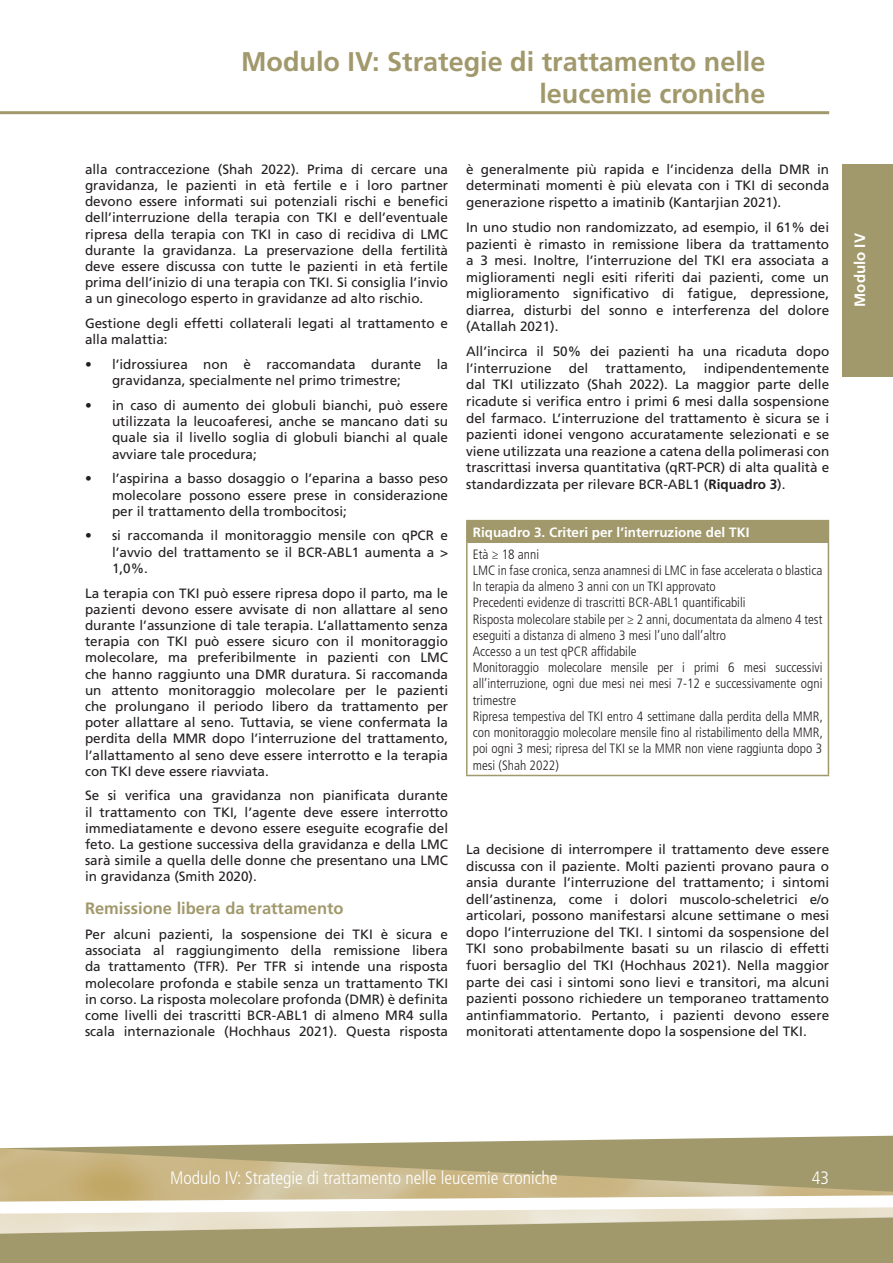
<style>
.page{position:relative;width:893px;height:1263px;background:#fff}
.page>*{position:absolute;margin:0;border:0;box-sizing:border-box;transform-origin:0 0}
.t1{font:700 27px/32.4px "Frutiger LT Std";color:#a1996c;text-align:right}
.t2{font:300 condensed 18px "Frutiger LT Std";color:#fff}
.t3{font:700 16.5px "Frutiger LT Std";color:#a1996c}
.t4{font:700 15px "Frutiger LT Std";color:#fff}
.t5{font:13.5px/16.2px "Frutiger LT Std";color:#231f20;text-align:justify}
.t6{font:300 condensed 13.5px/16.2px "Frutiger LT Std";color:#231f20}
.t7{font:700 13.5px "Frutiger LT Std";color:#fff}
.s1{font-weight:700}
</style>
<div class="page">
<hr style="left:0;top:111px;width:829px;height:3px;background:#a1996c">
<svg style="left:0;top:1135px;width:893px;height:128px;fill:#a1996c"></svg>
<img style="left:0;top:1148px;width:893px;height:34px">
<svg style="left:0;top:1182px;width:893px;height:51px"></svg>
<div style="left:842px;top:164px;width:51px;height:212px;background:#a1996c"></div>
<div style="left:467px;top:521px;width:361px;height:22px;background:#a1996c"></div>
<hr style="left:466px;top:520px;width:363px;height:1px;background:#a1996c">
<hr style="left:466px;top:521px;width:2px;height:22px;background:#a1996c">
<svg style="left:828px;top:521px;width:1px;height:22px"></svg>
<hr style="left:466px;top:543px;width:2px;height:232px;background:#a1996c">
<hr style="left:828px;top:543px;width:1px;height:232px;background:#a1996c">
<hr style="left:466px;top:775px;width:363px;height:1px;background:#a1996c">
<h1 class="t1" style="left:241px;top:45px;width:526px">Modulo IV: Strategie di trattamento nelle leucemie croniche</h1>
<p class="t5" style="left:85px;top:161px;width:365px">alla contraccezione (Shah 2022). Prima di cercare una gravidanza, le pazienti in età fertile e i loro partner devono essere informati sui potenziali rischi e benefici dell’interruzione della terapia con TKI e dell’eventuale ripresa della terapia con TKI in caso di recidiva di LMC durante la gravidanza. La preservazione della fertilità deve essere discussa con tutte le pazienti in età fertile prima dell’inizio di una terapia con TKI. Si consiglia l’invio a un ginecologo esperto in gravidanze ad alto rischio.</p>
<p class="t5" style="left:85px;top:315px;width:365px">Gestione degli effetti collaterali legati al trattamento e alla malattia:</p>
<p class="t5" style="left:112px;top:356px;width:338px;text-indent:-27px">• l’idrossiurea non è raccomandata durante la gravidanza, specialmente nel primo trimestre;</p>
<p class="t5" style="left:112px;top:397px;width:338px;text-indent:-27px">• in caso di aumento dei globuli bianchi, può essere utilizzata la leucoaferesi, anche se mancano dati su quale sia il livello soglia di globuli bianchi al quale avviare tale procedura;</p>
<p class="t5" style="left:112px;top:471px;width:338px;text-indent:-27px">• l’aspirina a basso dosaggio o l’eparina a basso peso molecolare possono essere prese in considerazione per il trattamento della trombocitosi;</p>
<p class="t5" style="left:112px;top:528px;width:338px;text-indent:-27px">• si raccomanda il monitoraggio mensile con qPCR e l’avvio del trattamento se il BCR-ABL1 aumenta a &gt; 1,0%.</p>
<p class="t5" style="left:85px;top:585px;width:365px">La terapia con TKI può essere ripresa dopo il parto, ma le pazienti devono essere avvisate di non allattare al seno durante l’assunzione di tale terapia. L’allattamento senza terapia con TKI può essere sicuro con il monitoraggio molecolare, ma preferibilmente in pazienti con LMC che hanno raggiunto una DMR duratura. Si raccomanda un attento monitoraggio molecolare per le pazienti che prolungano il periodo libero da trattamento per poter allattare al seno. Tuttavia, se viene confermata la perdita della MMR dopo l’interruzione del trattamento, l’allattamento al seno deve essere interrotto e la terapia con TKI deve essere riavviata.</p>
<p class="t5" style="left:85px;top:788px;width:365px">Se si verifica una gravidanza non pianificata durante il trattamento con TKI, l’agente deve essere interrotto immediatamente e devono essere eseguite ecografie del feto. La gestione successiva della gravidanza e della LMC sarà simile a quella delle donne che presentano una LMC in gravidanza (Smith 2020).</p>
<p class="t3" style="left:85px;top:899px;width:260px">Remissione libera da trattamento</p>
<p class="t5" style="left:85px;top:926px;width:365px">Per alcuni pazienti, la sospensione dei TKI è sicura e associata al raggiungimento della remissione libera da trattamento (TFR). Per TFR si intende una risposta molecolare profonda e stabile senza un trattamento TKI in corso. La risposta molecolare profonda (DMR) è definita come livelli dei trascritti BCR-ABL1 di almeno MR4 sulla scala internazionale (Hochhaus 2021). Questa risposta</p>
<p class="t5" style="left:466px;top:161px;width:365px">è generalmente più rapida e l’incidenza della DMR in determinati momenti è più elevata con i TKI di seconda generazione rispetto a imatinib (Kantarjian 2021).</p>
<p class="t5" style="left:466px;top:219px;width:365px">In uno studio non randomizzato, ad esempio, il 61% dei pazienti è rimasto in remissione libera da trattamento a 3 mesi. Inoltre, l’interruzione del TKI era associata a miglioramenti negli esiti riferiti dai pazienti, come un miglioramento significativo di fatigue, depressione, diarrea, disturbi del sonno e interferenza del dolore (Atallah 2021).</p>
<p class="t5" style="left:466px;top:343px;width:365px">All’incirca il 50% dei pazienti ha una ricaduta dopo l’interruzione</p>
<p class="t5" style="left:466px;top:360px;width:365px;text-indent:238px">indipendentemente dal TKI utilizzato (Shah 2022). La maggior parte delle ricadute si verifica entro i primi 6 mesi dalla sospensione del farmaco. L’interruzione del trattamento è sicura se i pazienti idonei vengono accuratamente selezionati e se viene utilizzata una reazione a catena della polimerasi con trascrittasi inversa quantitativa (qRT-PCR) di alta qualità e standardizzata per rilevare BCR-ABL1 (<span class="s1">Riquadro 3</span>).</p>
<p class="t5" style="left:569px;top:360px;width:21px">del</p>
<p class="t5" style="left:606px;top:360px;width:83px">trattamento,</p>
<p class="t7" style="left:473px;top:524px;width:278px">Riquadro 3. Criteri per l’interruzione del TKI</p>
<p class="t6" style="left:473px;top:546px;width:352px">Età ≥ 18 anni<br>LMC in fase cronica, senza anamnesi di LMC in fase accelerata o blastica In terapia da almeno 3 anni con un TKI approvato<br>Precedenti evidenze di trascritti BCR-ABL1 quantificabili<br>Risposta molecolare stabile per ≥ 2 anni, documentata da almeno 4 test eseguiti a distanza di almeno 3 mesi l’uno dall’altro<br>Accesso a un test qPCR affidabile<br>Monitoraggio molecolare mensile per i primi 6 mesi successivi all’interruzione, ogni due mesi nei mesi 7-12 e successivamente ogni trimestre<br>Ripresa tempestiva del TKI entro 4 settimane dalla perdita della MMR, con monitoraggio molecolare mensile fino al ristabilimento della MMR, poi ogni 3 mesi; ripresa del TKI se la MMR non viene raggiunta dopo 3 mesi (Shah 2022)</p>
<p class="t5" style="left:466px;top:841px;width:365px">La decisione di interrompere il trattamento deve essere discussa con il paziente. Molti pazienti provano paura o ansia durante l’interruzione del trattamento; i sintomi dell’astinenza, come i dolori muscolo-scheletrici e/o articolari, possono manifestarsi alcune settimane o mesi dopo l’interruzione del TKI. I sintomi da sospensione del TKI sono probabilmente basati su un rilascio di effetti fuori bersaglio del TKI (Hochhaus 2021). Nella maggior parte dei casi i sintomi sono lievi e transitori, ma alcuni pazienti possono richiedere un temporaneo trattamento antinfiammatorio. Pertanto, i pazienti devono essere monitorati attentamente dopo la sospensione del TKI.</p>
<p class="t4" style="left:851px;top:307px;width:75px;rotate:-90deg">Modulo IV</p>
<h2 class="t2" style="left:170px;top:1167px;width:389px">Modulo IV: Strategie di trattamento nelle leucemie croniche</h2>
<h2 class="t2" style="left:812px;top:1167px;width:19px">43</h2>
</div>
